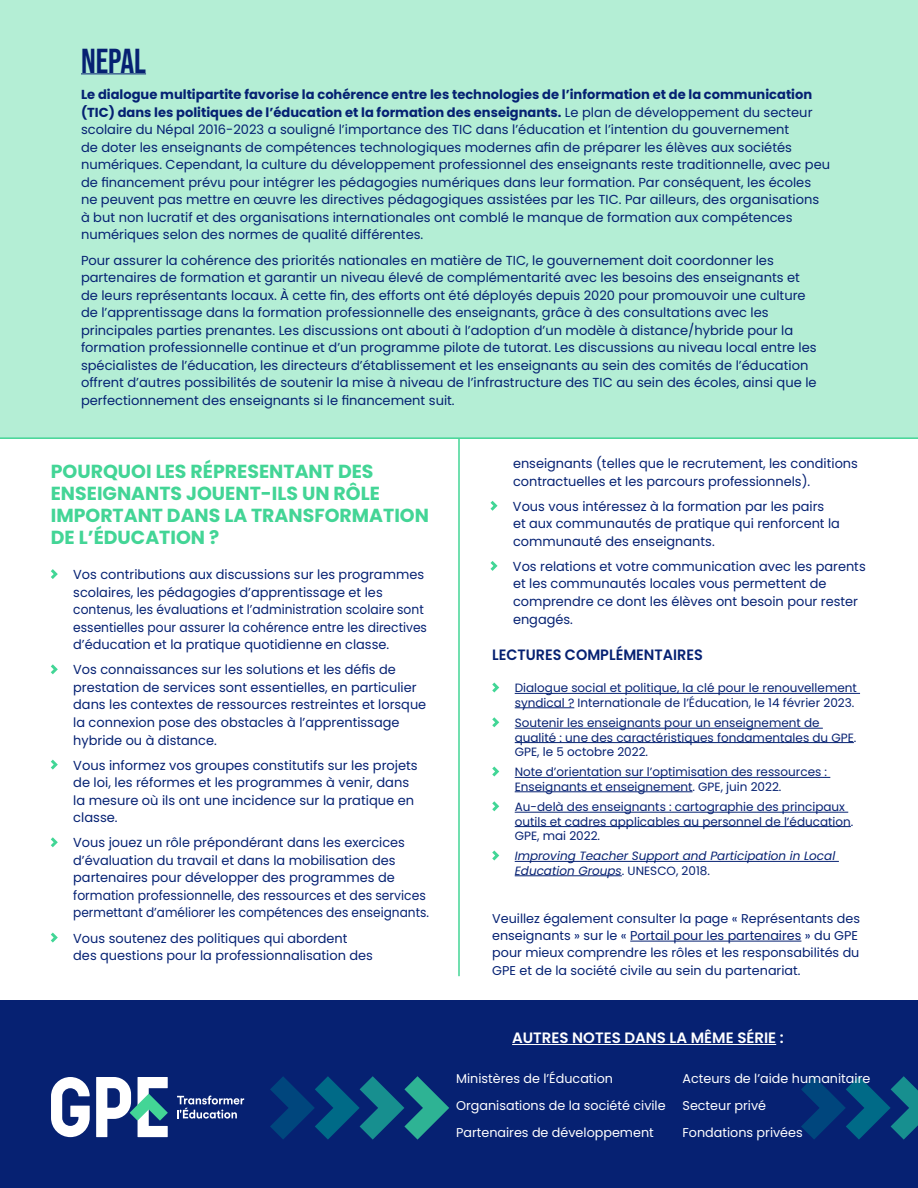
<style>
.page{position:relative;width:918px;height:1188px;background:#fff}
.page>*{position:absolute;margin:0;border:0;box-sizing:border-box;transform-origin:0 0}
.Body_Heading-Green_B{font:34.5px "Bebas Neue";color:#062172}
.Body_Heading_FR{font:700 18.9px/21.9px "Poppins";color:#43d596}
.Body_Content_FR{font:600 15px "Poppins";color:#fff}
.Body_Heading_FR-2{font:600 15px "Poppins";color:#062172;scale:.96 1}
.Body_Content_FR-2{font:13.05px/17.5px "Poppins";color:#052173}
.Bullet_Points_Tight{font:13.05px/17.5px "Poppins";color:#052173}
.Body_Content_FR-3{font:12.75px/17.2px "Poppins";color:#052173}
.Body_Content{font:12.75px "Poppins";color:#fff}
.Bullet_Points_Links{font:12px/14.4px "Poppins";color:#062172}
.Bullet_Points_Links-2{font:italic 12px/14.4px "Poppins";color:#062172}
.s1{font-weight:700}
.s2{font-style:normal}
.s3{color:#062172}
</style>
<div class="page">
<hr style="left:458px;top:439px;width:2px;height:537px;background:#43d596">
<div style="left:0;top:0;width:918px;height:438px;background:#b4eed5"></div>
<hr style="left:0;top:437px;width:918px;height:2px;background:#43d596">
<hr style="left:515px;top:693px;width:345px;height:1px;background:#062172">
<hr style="left:515px;top:707px;width:59px;height:1px;background:#062172">
<hr style="left:515px;top:728px;width:308px;height:1px;background:#062172">
<hr style="left:515px;top:742px;width:339px;height:1px;background:#062172">
<hr style="left:515px;top:777px;width:315px;height:1px;background:#062172">
<hr style="left:515px;top:791px;width:178px;height:1px;background:#062172">
<hr style="left:515px;top:812px;width:333px;height:1px;background:#062172">
<hr style="left:515px;top:826px;width:336px;height:1px;background:#062172">
<hr style="left:515px;top:861px;width:324px;height:1px;background:#062172">
<hr style="left:515px;top:875px;width:107px;height:1px;background:#062172">
<hr style="left:630px;top:941px;width:171px;height:1px;background:#062172">
<svg style="left:492px;top:683px;width:7px;height:9px"></svg>
<svg style="left:492px;top:717px;width:7px;height:10px"></svg>
<svg style="left:492px;top:767px;width:7px;height:9px"></svg>
<svg style="left:492px;top:801px;width:7px;height:10px"></svg>
<svg style="left:492px;top:851px;width:7px;height:9px"></svg>
<div style="left:0;top:1000px;width:918px;height:188px;background:#062172"></div>
<hr style="left:512px;top:1044px;width:264px;height:1px;background:#fff">
<svg style="left:270px;top:1076px;width:179px;height:64px"></svg>
<svg style="left:801px;top:1076px;width:117px;height:64px"></svg>
<svg style="left:96px;top:1077px;width:72px;height:60px"></svg>
<svg style="left:51px;top:1077px;width:39px;height:60px"></svg>
<svg style="left:177px;top:1096px;width:67px;height:23px"></svg>
<hr style="left:81px;top:74px;width:65px;height:1px;background:#062172">
<svg style="left:51px;top:569px;width:7px;height:10px"></svg>
<svg style="left:51px;top:664px;width:7px;height:10px"></svg>
<svg style="left:51px;top:760px;width:7px;height:10px"></svg>
<svg style="left:51px;top:837px;width:7px;height:10px"></svg>
<svg style="left:51px;top:933px;width:7px;height:10px"></svg>
<svg style="left:490px;top:501px;width:8px;height:10px"></svg>
<svg style="left:490px;top:561px;width:8px;height:10px"></svg>
<p class="Body_Heading-Green_B" style="left:81px;top:41px;width:67px">NEPAL</p>
<p class="Body_Content_FR-2" style="left:81px;top:86px;width:751px"><span class="s1">Le dialogue multipartite favorise la cohérence entre les technologies de l’information et de la communication (TIC) dans les politiques de l’éducation et la formation des enseignants.</span> Le plan de développement du secteur scolaire du Népal 2016-2023 a souligné l’importance des TIC dans l’éducation et l’intention du gouvernement<br>de doter les enseignants de compétences technologiques modernes afin de préparer les élèves aux sociétés numériques. Cependant, la culture du développement professionnel des enseignants reste traditionnelle, avec peu de financement prévu pour intégrer les pédagogies numériques dans leur formation. Par conséquent, les écoles ne peuvent pas mettre en œuvre les directives pédagogiques assistées par les TIC. Par ailleurs, des organisations à but non lucratif et des organisations internationales ont comblé le manque de formation aux compétences numériques selon des normes de qualité différentes.</p>
<p class="Body_Content_FR-2" style="left:81px;top:251px;width:737px">Pour assurer la cohérence des priorités nationales en matière de TIC, le gouvernement doit coordonner les partenaires de formation et garantir un niveau élevé de complémentarité avec les besoins des enseignants et de leurs représentants locaux. À cette fin, des efforts ont été déployés depuis 2020 pour promouvoir une culture de l’apprentissage dans la formation professionnelle des enseignants, grâce à des consultations avec les principales parties prenantes. Les discussions ont abouti à l’adoption d’un modèle à distance/hybride pour la formation professionnelle continue et d’un programme pilote de tutorat. Les discussions au niveau local entre les spécialistes de l’éducation, les directeurs d’établissement et les enseignants au sein des comités de l’éducation offrent d’autres possibilités de soutenir la mise à niveau de l’infrastructure des TIC au sein des écoles, ainsi que le perfectionnement des enseignants si le financement suit.</p>
<p class="Body_Heading_FR" style="left:51px;top:460px;width:380px">POURQUOI LES RÉPRESENTANT DES<br>ENSEIGNANTS JOUENT-ILS UN RÔLE<br>IMPORTANT DANS LA TRANSFORMATION<br>DE L’ÉDUCATION ?</p>
<p class="Bullet_Points_Tight" style="left:73px;top:566px;width:355px">Vos contributions aux discussions sur les programmes scolaires, les pédagogies d’apprentissage et les contenus, les évaluations et l’administration scolaire sont essentielles pour assurer la cohérence entre les directives d’éducation et la pratique quotidienne en classe.</p>
<p class="Bullet_Points_Tight" style="left:73px;top:661px;width:355px">Vos connaissances sur les solutions et les défis de prestation de services sont essentielles, en particulier dans les contextes de ressources restreintes et lorsque la connexion pose des obstacles à l’apprentissage hybride ou à distance.</p>
<p class="Bullet_Points_Tight" style="left:73px;top:756px;width:346px">Vous informez vos groupes constitutifs sur les projets de loi, les réformes et les programmes à venir, dans la mesure où ils ont une incidence sur la pratique en classe.</p>
<p class="Bullet_Points_Tight" style="left:73px;top:834px;width:357px">Vous jouez un rôle prépondérant dans les exercices d’évaluation du travail et dans la mobilisation des partenaires pour développer des programmes de formation professionnelle, des ressources et des services permettant d’améliorer les compétences des enseignants.</p>
<p class="Bullet_Points_Tight" style="left:73px;top:929px;width:301px">Vous soutenez des politiques qui abordent des questions pour la professionnalisation des</p>
<p class="Bullet_Points_Tight" style="left:513px;top:455px;width:346px">enseignants (telles que le recrutement, les conditions contractuelles et les parcours professionnels).</p>
<p class="Bullet_Points_Tight" style="left:513px;top:497px;width:329px">Vous vous intéressez à la formation par les pairs et aux communautés de pratique qui renforcent la communauté des enseignants.</p>
<p class="Bullet_Points_Tight" style="left:513px;top:558px;width:354px">Vos relations et votre communication avec les parents et les communautés locales vous permettent de comprendre ce dont les élèves ont besoin pour rester engagés.</p>
<p class="Body_Heading_FR-2" style="left:492px;top:646px;width:221px">LECTURES COMPLÉMENTAIRES</p>
<h4 class="Bullet_Points_Links" style="left:515px;top:681px;width:344px">Dialogue social et politique, la clé pour le renouvellement syndical ? Internationale de l’Éducation, le 14 février 2023.</h4>
<h4 class="Bullet_Points_Links" style="left:515px;top:716px;width:343px">Soutenir les enseignants pour un enseignement de qualité : une des caractéristiques fondamentales du GPE.<br>GPE, le 5 octobre 2022.</h4>
<h4 class="Bullet_Points_Links" style="left:515px;top:765px;width:314px">Note d’orientation sur l’optimisation des ressources :<br>Enseignants et enseignement. GPE, juin 2022.</h4>
<h4 class="Bullet_Points_Links" style="left:515px;top:800px;width:340px">Au-delà des enseignants : cartographie des principaux outils et cadres applicables au personnel de l’éducation.<br>GPE, mai 2022.</h4>
<h4 class="Bullet_Points_Links-2" style="left:515px;top:849px;width:322px">Improving Teacher Support and Participation in Local<br>Education Groups<span class="s2">. UNESCO, 2018.</span></h4>
<p class="Body_Content_FR-3" style="left:492px;top:910px;width:369px">Veuillez également consulter la page « Représentants des enseignants » sur le « <span class="s3">Portail pour les partenaires</span> » du GPE pour mieux comprendre les rôles et les responsabilités du GPE et de la société civile au sein du partenariat.</p>
<p class="Body_Content_FR" style="left:512px;top:1029px;width:273px">AUTRES NOTES DANS LA MÊME SÉRIE :</p>
<p class="Body_Content" style="left:456px;top:1071px;width:158px">Ministères de l’Éducation</p>
<p class="Body_Content" style="left:456px;top:1098px;width:211px">Organisations de la société civile</p>
<p class="Body_Content" style="left:456px;top:1125px;width:199px">Partenaires de développement</p>
<p class="Body_Content" style="left:683px;top:1071px;width:189px">Acteurs de l’aide humanitaire</p>
<p class="Body_Content" style="left:683px;top:1098px;width:85px">Secteur privé</p>
<p class="Body_Content" style="left:683px;top:1125px;width:122px">Fondations privées</p>
</div>
